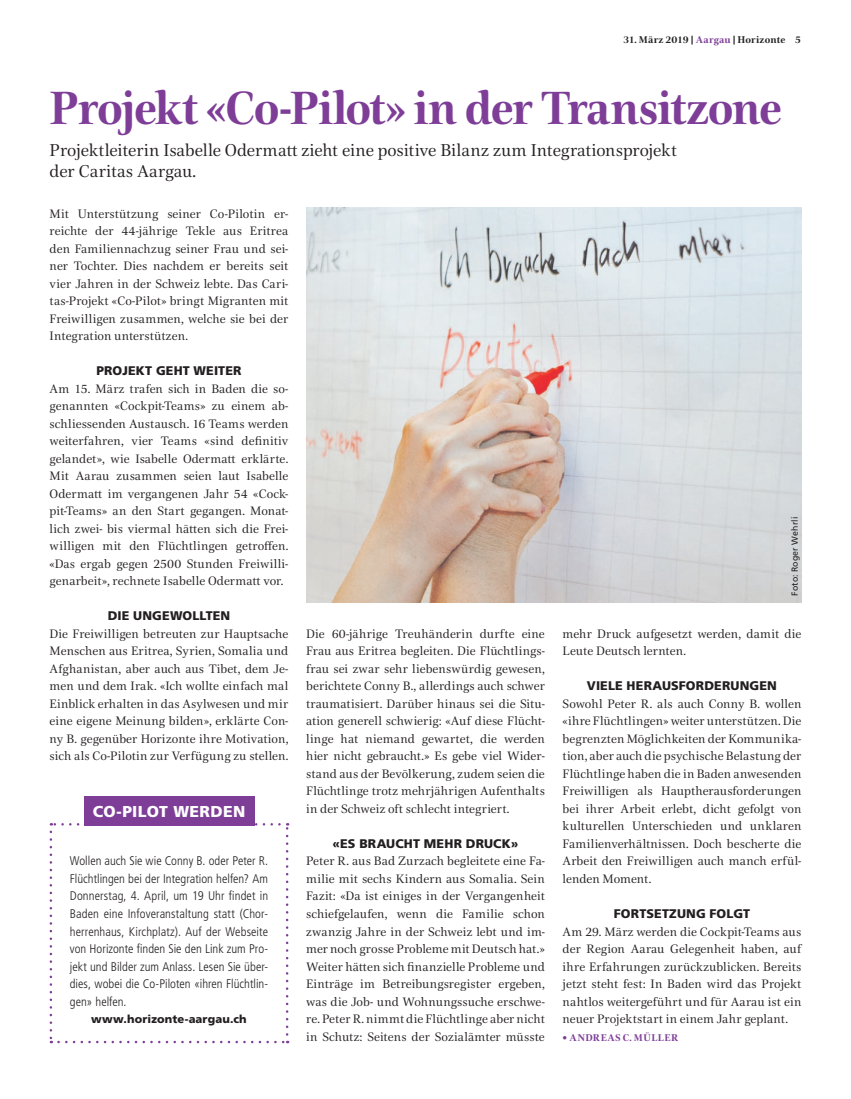
<style>
.page{position:relative;width:851px;height:1099px;background:#fff}
.page>*{position:absolute;margin:0;border:0;box-sizing:border-box;transform-origin:0 0}
.t1{font:700 47.5px "Civita";letter-spacing:-.03em;color:#7e3e98}
.t2{font:17.5px/21.2px "Civita";letter-spacing:-.005em;color:#231f20}
.t3{font:900 15.75px "Frutiger LT Std";letter-spacing:.02em;color:#fff}
.t4{font:12.5px/17.5px "Civita";color:#231f20;text-align:justify}
.t5{font:300 condensed 12.5px/17.5px "Frutiger LT Std";color:#231f20;text-align:justify}
.t6{font:900 12.5px "Frutiger LT Std";letter-spacing:.01em;color:#231f20}
.t7{font:900 11.25px "Frutiger LT Std";letter-spacing:.01em;color:#231f20}
.t8{font:700 10px "Civita";letter-spacing:.01em;color:#231f20}
.t9{font:700 10px "Civita";letter-spacing:.045em;color:#7e3e98}
.t10{font:8.75px "Frutiger LT Std";letter-spacing:.015em;color:#231f20}
.s1{color:#7e3e98}
</style>
<div class="page">
<img style="left:306px;top:207px;width:495px;height:396px">
<svg style="left:50px;top:831px;width:2px;height:212px"></svg>
<svg style="left:58px;top:1040px;width:230px;height:3px"></svg>
<svg style="left:286px;top:823px;width:2px;height:211px"></svg>
<svg style="left:51px;top:823px;width:228px;height:2px"></svg>
<div style="left:84px;top:796px;width:170px;height:29px;background:#7e3e98"></div>
<p class="t8" style="left:623px;top:32px;width:179px">31. März 2019 | <span class="s1">Aargau</span> | Horizonte 5</p>
<h1 class="t1" style="left:50px;top:76px;width:733px">Projekt «Co-Pilot» in der Transitzone</h1>
<h2 class="t2" style="left:50px;top:139px;width:628px">Projektleiterin Isabelle Odermatt zieht eine positive Bilanz zum Integrationsprojekt der Caritas Aargau.</h2>
<p class="t4" style="left:50px;top:204px;width:240px">Mit Unterstützung seiner Co-Pilotin er&shy;reichte der 44-jährige Tekle aus Eritrea den Familiennachzug seiner Frau und sei&shy;ner Tochter. Dies nachdem er bereits seit vier Jahren in der Schweiz lebte. Das Cari&shy;tas-Projekt «Co-Pilot» bringt Migranten mit Freiwilligen zusammen, welche sie bei der Integration unterstützen.</p>
<p class="t6" style="left:96px;top:363px;width:146px">PROJEKT GEHT WEITER</p>
<p class="t4" style="left:50px;top:379px;width:240px">Am 15. März trafen sich in Baden die so&shy;genannten «Cockpit-Teams» zu einem ab&shy;schliessenden Austausch. 16 Teams werden weiterfahren, vier Teams «sind definitiv gelandet», wie Isabelle Odermatt erklärte.<br>Mit Aarau zusammen seien laut Isabelle Odermatt im vergangenen Jahr 54 «Cock&shy;pit-Teams» an den Start gegangen. Monat&shy;lich zwei- bis viermal hätten sich die Frei&shy;willigen mit den Flüchtlingen getroffen. «Das ergab gegen 2500 Stunden Freiwilli&shy;genarbeit», rechnete Isabelle Odermatt vor.</p>
<p class="t6" style="left:108px;top:608px;width:124px">DIE UNGEWOLLTEN</p>
<p class="t4" style="left:50px;top:624px;width:240px">Die Freiwilligen betreuten zur Hauptsache Menschen aus Eritrea, Syrien, Somalia und Afghanistan, aber auch aus Tibet, dem Je&shy;men und dem Irak. «Ich wollte einfach mal Einblick erhalten in das Asylwesen und mir eine eigene Meinung bilden», erklärte Con&shy;ny B. gegenüber Horizonte ihre Motivation, sich als Co-Pilotin zur Verfügung zu stellen.</p>
<p class="t4" style="left:306px;top:624px;width:240px">Die 60-jährige Treuhänderin durfte eine Frau aus Eritrea begleiten. Die Flüchtlings&shy;frau sei zwar sehr liebenswürdig gewesen, berichtete Conny B., allerdings auch schwer traumatisiert. Darüber hinaus sei die Situ&shy;ation generell schwierig: «Auf diese Flücht&shy;linge hat niemand gewartet, die werden hier nicht gebraucht.» Es gebe viel Wider&shy;stand aus der Bevölkerung, zudem seien die Flüchtlinge trotz mehrjährigen Aufenthalts in der Schweiz oft schlecht integriert.</p>
<p class="t6" style="left:332px;top:836px;width:187px">«ES BRAUCHT MEHR DRUCK»</p>
<p class="t4" style="left:306px;top:852px;width:240px">Peter R. aus Bad Zurzach begleitete eine Fa&shy;milie mit sechs Kindern aus Somalia. Sein Fazit: «Da ist einiges in der Vergangenheit schiefgelaufen, wenn die Familie schon zwanzig Jahre in der Schweiz lebt und im&shy;mer noch grosse Probleme mit Deutsch hat.» Weiter hätten sich finanzielle Probleme und Einträge im Betreibungsregister ergeben, was die Job- und Wohnungssuche erschwe&shy;re. Peter R. nimmt die Flüchtlinge aber nicht in Schutz: Seitens der Sozialämter müsste</p>
<p class="t10" style="left:789px;top:596px;width:80px;rotate:-90deg">Foto: Roger Wehrli</p>
<p class="t4" style="left:562px;top:624px;width:240px">mehr Druck aufgesetzt werden, damit die<br>Leute Deutsch lernten.</p>
<p class="t6" style="left:586px;top:678px;width:192px">VIELE HERAUSFORDERUNGEN</p>
<p class="t4" style="left:562px;top:694px;width:240px">Sowohl Peter R. als auch Conny B. wollen «ihre Flüchtlingen» weiter unterstützen. Die begrenzten Möglichkeiten der Kommunika&shy;tion, aber auch die psychische Belastung der Flüchtlinge haben die in Baden anwesenden Freiwilligen als Hauptherausforderungen bei ihrer Arbeit erlebt, dicht gefolgt von kulturellen Unterschieden und unklaren Familienverhältnissen. Doch bescherte die Arbeit den Freiwilligen auch manch erfül&shy;lenden Moment.</p>
<p class="t6" style="left:613px;top:906px;width:138px">FORTSETZUNG FOLGT</p>
<p class="t4" style="left:562px;top:922px;width:240px">Am 29. März werden die Cockpit-Teams aus der Region Aarau Gelegenheit haben, auf ihre Erfahrungen zurückzublicken. Bereits jetzt steht fest: In Baden wird das Projekt nahtlos weitergeführt und für Aarau ist ein neuer Projektstart in einem Jahr geplant.</p>
<p class="t9" style="left:562px;top:1030px;width:117px">• ANDREAS C. MÜLLER</p>
<p class="t3" style="left:93px;top:801px;width:154px">CO-PILOT WERDEN</p>
<p class="t5" style="left:70px;top:852px;width:200px">Wollen auch Sie wie Conny B. oder Peter R.<br>Flüchtlingen bei der Integration helfen? Am Donnerstag, 4. April, um 19 Uhr findet in Baden eine Infoveranstaltung statt (Chor&shy;herrenhaus, Kirchplatz). Auf der Webseite von Horizonte finden Sie den Link zum Pro&shy;jekt und Bilder zum Anlass. Lesen Sie über&shy;dies, wobei die Co-Piloten «ihren Flüchtlin&shy;gen» helfen.</p>
<p class="t7" style="left:91px;top:1012px;width:157px">www.horizonte-aargau.ch</p>
</div>
